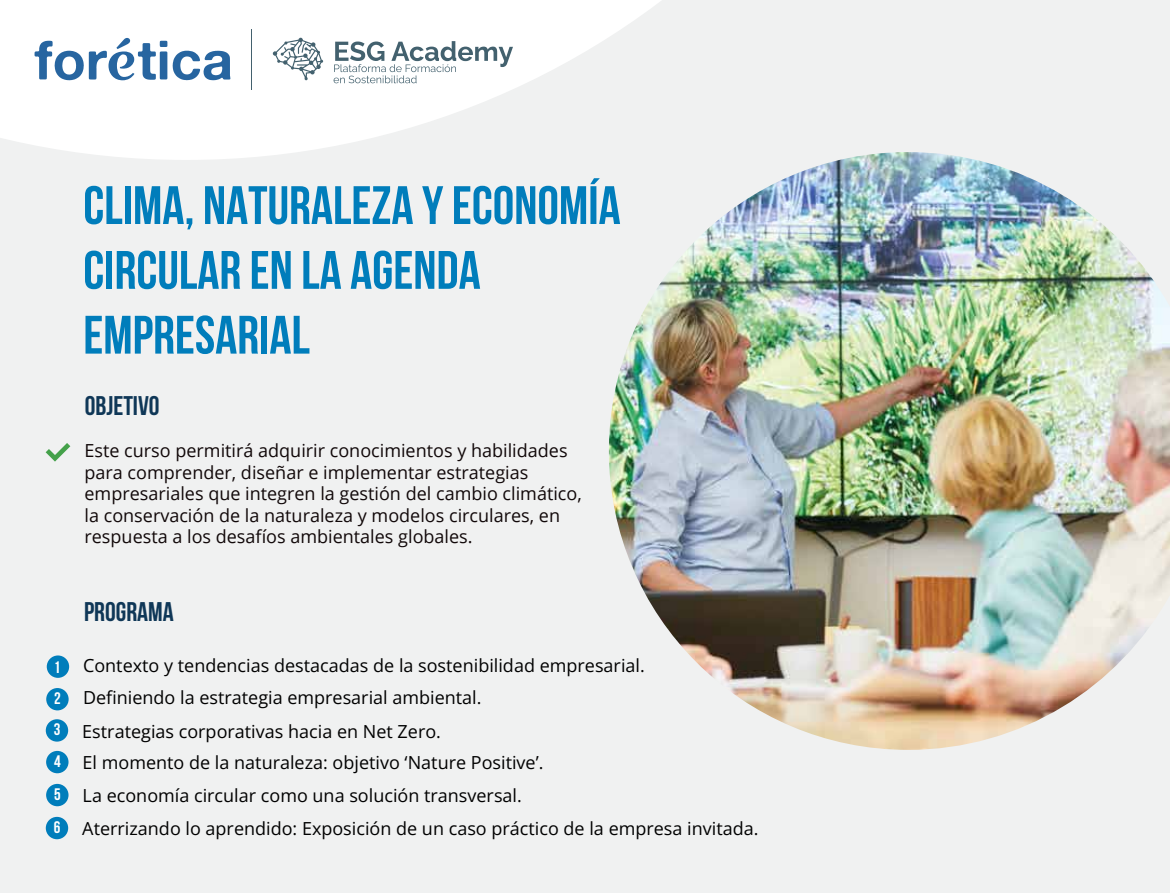
<style>
.page{position:relative;width:1170px;height:893px;background:#fff}
.page>*{position:absolute;margin:0;border:0;box-sizing:border-box;transform-origin:0 0}
.t1{font:700 54px/64.8px "Bebas Neue";color:#007dbb}
.t2{font:700 27px "Bebas Neue";color:#0f3757}
.t3{font:18px/32.5px "Open Sans";color:#010101}
.t4{font:18px/21.6px "Open Sans";color:#110809}
.t5{font:700 16.65px/30.9px "Bebas Neue";color:#fff}
.s1{font-family:"Bebas Neue";font-weight:700;font-size:16.65px;color:#fff}
</style>
<div class="page">
<div style="left:0;top:0;width:1169px;height:893px;background:#f0f1f1"></div>
<svg style="left:0;top:0;width:661px;height:160px;fill:#fff"></svg>
<svg style="left:34px;top:38px;width:133px;height:42px"></svg>
<svg style="left:173px;top:51px;width:57px;height:29px"></svg>
<hr style="left:251px;top:29px;width:1px;height:60px;background:#43616e">
<svg style="left:333px;top:41px;width:180px;height:42px"></svg>
<svg style="left:273px;top:38px;width:50px;height:42px"></svg>
<svg style="left:46px;top:443px;width:24px;height:19px"></svg>
<div style="left:47px;top:655px;width:22px;height:23px;background:#007dbb;border-radius:50%"></div>
<div style="left:46px;top:688px;width:23px;height:22px;background:#007dbb;border-radius:50%"></div>
<img style="left:609px;top:152px;width:560px;height:598px">
<div style="left:46px;top:719px;width:22px;height:23px;background:#007dbb;border-radius:50%"></div>
<div style="left:46px;top:751px;width:22px;height:22px;background:#007dbb;border-radius:50%"></div>
<div style="left:46px;top:784px;width:22px;height:22px;background:#007dbb;border-radius:50%"></div>
<div style="left:46px;top:817px;width:22px;height:22px;background:#007dbb;border-radius:50%"></div>
<h1 class="t1" style="left:83px;top:172px;width:539px">CLIMA, NATURALEZA Y ECONOMÍA<br>CIRCULAR EN LA AGENDA<br>EMPRESARIAL</h1>
<h2 class="t2" style="left:85px;top:390px;width:76px">OBJETIVO</h2>
<p class="t4" style="left:84px;top:439px;width:498px">Este curso permitirá adquirir conocimientos y habilidades para comprender, diseñar e implementar estrategias empresariales que integren la gestión del cambio climático, la conservación de la naturaleza y modelos circulares, en respuesta a los desafíos ambientales globales.</p>
<h2 class="t2" style="left:84px;top:597px;width:91px">PROGRAMA</h2>
<p class="t3" style="left:83px;top:650px;width:563px;line-height:31.2px">Contexto y tendencias destacadas de la sostenibilidad empresarial.<br>Definiendo la estrategia empresarial ambiental.</p>
<p class="t3" style="left:54px;top:714px;width:706px;text-indent:29px">Estrategias corporativas hacia en Net Zero.<br><span class="s1">4</span> El momento de la naturaleza: objetivo ‘Nature Positive’.<br><span class="s1">5</span> La economía circular como una solución transversal.<br><span class="s1">6</span> Aterrizando lo aprendido: Exposición de un caso práctico de la empresa invitada.</p>
<p class="t5" style="left:54px;top:651px;width:8px">1<br>2</p>
<p class="t5" style="left:54px;top:714px;width:8px">3</p>
</div>
